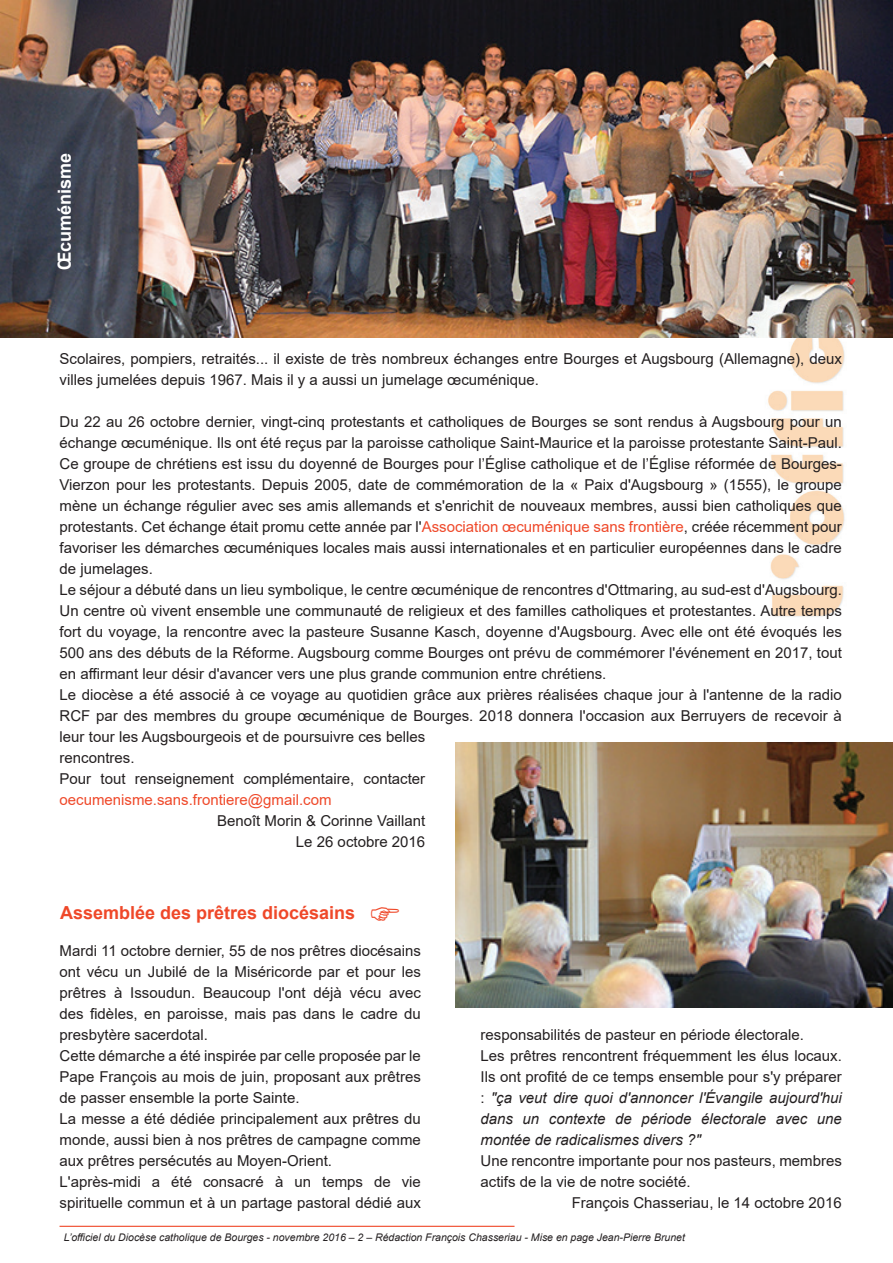
<style>
.page{position:relative;width:893px;height:1263px;background:#fff}
.page>*{position:absolute;margin:0;border:0;box-sizing:border-box;transform-origin:0 0}
.t1{font:700 18px "Arial";color:#ef4829}
.t2{font:700 18px "Arial";color:#fff}
.t3{font:15px/21px "Arial";color:#231f20}
.t4{font:15px "Arial";color:#ef4829}
.t5{font:italic 10.5px "Arial";color:#231f20}
.s1{color:#ef4829}
.s2{font-style:italic}
</style>
<div class="page">
<hr style="left:60px;top:1226px;width:454px;height:1px;background:#ef4829">
<img style="left:768px;top:338px;width:77px;height:279px">
<img style="left:455px;top:743px;width:438px;height:265px">
<img style="left:0;top:0;width:893px;height:338px">
<p class="t2" style="left:52px;top:270px;width:119px;rotate:-90deg">Œcuménisme</p>
<p class="t3" style="left:60px;top:348px;width:784px">Scolaires, pompiers, retraités... il existe de très nombreux échanges entre Bourges et Augsbourg (Allemagne), deux villes jumelées depuis 1967. Mais il y a aussi un jumelage œcuménique.</p>
<p class="t3" style="left:60px;top:411px;width:784px">Du 22 au 26 octobre dernier, vingt-cinq protestants et catholiques de Bourges se sont rendus à Augsbourg pour un échange œcuménique. Ils ont été reçus par la paroisse catholique Saint-Maurice et la paroisse protestante Saint-Paul.<br>Ce groupe de chrétiens est issu du doyenné de Bourges pour l’Église catholique et de l’Église réformée de Bourges-Vierzon pour les protestants. Depuis 2005, date de commémoration de la « Paix d'Augsbourg » (1555), le groupe mène un échange régulier avec ses amis allemands et s'enrichit de nouveaux membres, aussi bien catholiques que protestants. Cet échange était promu cette année par l'<span class="s1">Association œcuménique sans frontière</span>, créée récemment pour favoriser les démarches œcuméniques locales mais aussi internationales et en particulier européennes dans le cadre de jumelages.<br>Le séjour a débuté dans un lieu symbolique, le centre œcuménique de rencontres d'Ottmaring, au sud-est d'Augsbourg.<br>Un centre où vivent ensemble une communauté de religieux et des familles catholiques et protestantes. Autre temps fort du voyage, la rencontre avec la pasteure Susanne Kasch, doyenne d'Augsbourg. Avec elle ont été évoqués les 500 ans des débuts de la Réforme. Augsbourg comme Bourges ont prévu de commémorer l'événement en 2017, tout en affirmant leur désir d'avancer vers une plus grande communion entre chrétiens.<br>Le diocèse a été associé à ce voyage au quotidien grâce aux prières réalisées chaque jour à l'antenne de la radio RCF par des membres du groupe œcuménique de Bourges. 2018 donnera l'occasion aux Berruyers de recevoir à leur tour les Augsbourgeois et de poursuivre ces belles<br>rencontres.<br>Pour tout renseignement complémentaire, contacter</p>
<p class="t4" style="left:60px;top:789px;width:273px">oecumenisme.sans.frontiere@gmail.com</p>
<p class="t3" style="left:217px;top:810px;width:210px;text-align:right">Benoît Morin &amp; Corinne Vaillant<br>Le 26 octobre 2016</p>
<p class="t1" style="left:60px;top:900px;width:297px">Assemblée des prêtres diocésains</p>
<p class="t3" style="left:60px;top:940px;width:363px">Mardi 11 octobre dernier, 55 de nos prêtres diocésains ont vécu un Jubilé de la Miséricorde par et pour les prêtres à Issoudun. Beaucoup l'ont déjà vécu avec des fidèles, en paroisse, mais pas dans le cadre du presbytère sacerdotal.<br>Cette démarche a été inspirée par celle proposée par le Pape François au mois de juin, proposant aux prêtres de passer ensemble la porte Sainte.<br>La messe a été dédiée principalement aux prêtres du monde, aussi bien à nos prêtres de campagne comme aux prêtres persécutés au Moyen-Orient.<br>L'après-midi a été consacré à un temps de vie spirituelle commun et à un partage pastoral dédié aux</p>
<p class="t3" style="left:480px;top:1024px;width:363px">responsabilités de pasteur en période électorale.<br>Les prêtres rencontrent fréquemment les élus locaux.<br>Ils ont profité de ce temps ensemble pour s'y préparer : <span class="s2">"ça veut dire quoi d'annoncer l'Évangile aujourd'hui dans un contexte de période électorale avec une montée de radicalismes divers ?"</span></p>
<p class="t3" style="left:480px;top:1150px;width:363px">Une rencontre importante pour nos pasteurs, membres</p>
<p class="t3" style="left:480px;top:1171px;width:212px">actifs de la vie de notre société.</p>
<p class="t3" style="left:572px;top:1192px;width:272px">François Chasseriau, le 14 octobre 2016</p>
<p class="t5" style="left:64px;top:1230px;width:623px">L’officiel du Diocèse catholique de Bourges - novembre 2016 – 2 – Rédaction François Chasseriau - Mise en page Jean-Pierre Brunet</p>
</div>
